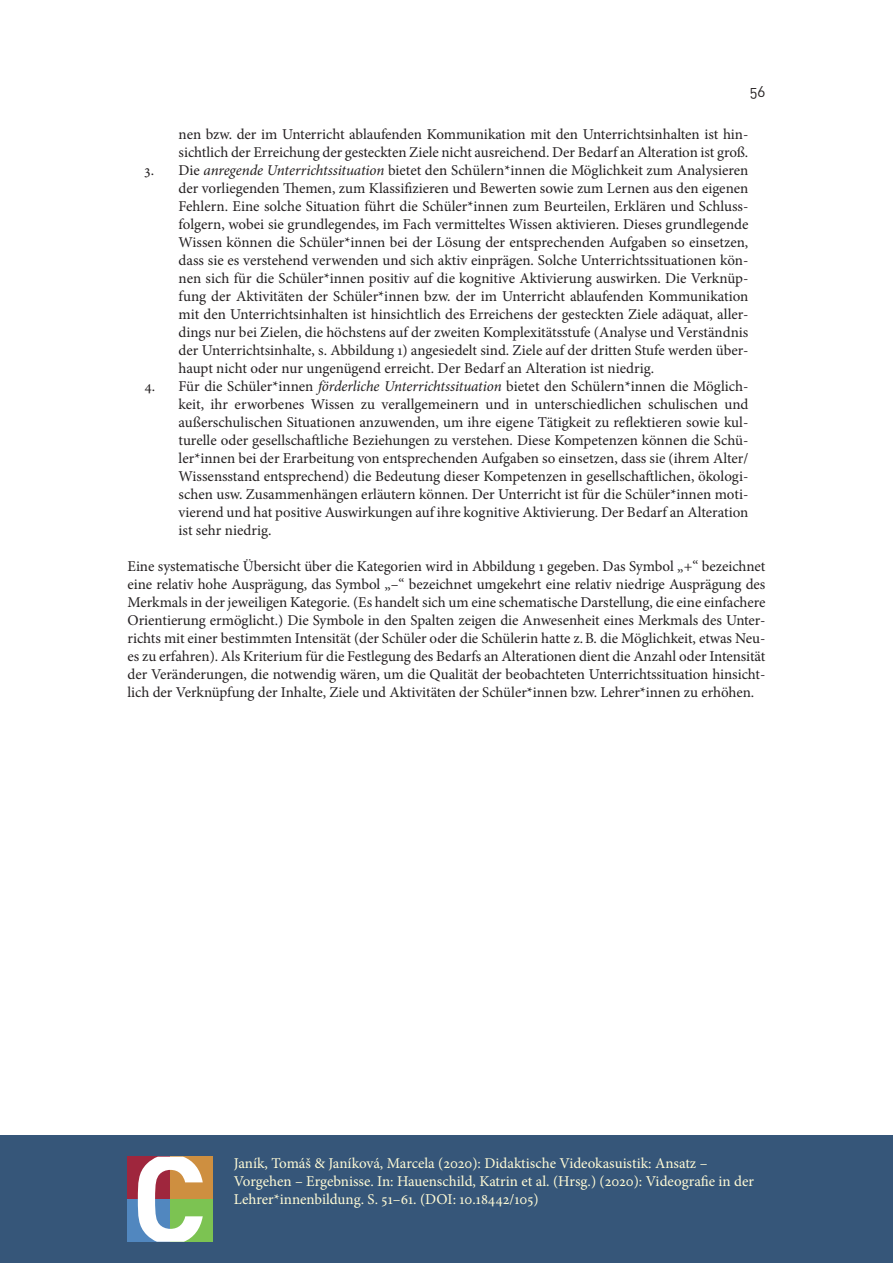
<style>
.page{position:relative;width:893px;height:1263px;background:#fff}
.page>*{position:absolute;margin:0;border:0;box-sizing:border-box;transform-origin:0 0}
.Listenabsatz__sortie{font:15px/18px "Minion Pro";letter-spacing:-.005em;color:#231f20;text-align:justify}
.t1{font:15px/18px "Minion Pro";color:#fffbd6}
.t2{font:15px "DIN Pro";color:#231f20}
.s1{font-style:italic}
</style>
<div class="page">
<div style="left:0;top:1135px;width:893px;height:128px;background:#365679"></div>
<div style="left:170px;top:1199px;width:43px;height:43px;background:#7cc352"></div>
<div style="left:170px;top:1157px;width:43px;height:42px;background:#ce8f40"></div>
<div style="left:128px;top:1199px;width:42px;height:43px;background:#5187bf"></div>
<div style="left:128px;top:1157px;width:42px;height:42px;background:#9f263d"></div>
<svg style="left:138px;top:1157px;width:65px;height:85px"></svg>
<p class="t2" style="left:750px;top:79px;width:17px">56</p>
<p class="Listenabsatz__sortie" style="left:179px;top:125px;width:571px">nen bzw. der im Unterricht ablaufenden Kommunikation mit den Unterrichtsinhalten ist hin&shy;sichtlich der Erreichung der gesteckten Ziele nicht ausreichend. Der Bedarf an Alteration ist groß.</p>
<p class="Listenabsatz__sortie" style="left:179px;top:161px;width:571px;text-indent:-34px">3. Die <span class="s1">anregende Unterrichtssituation</span> bietet den Schülern*innen die Möglichkeit zum Analysieren der vorliegenden Themen, zum Klassifizieren und Bewerten sowie zum Lernen aus den eigenen Fehlern. Eine solche Situation führt die Schüler*innen zum Beurteilen, Erklären und Schluss&shy;folgern, wobei sie grundlegendes, im Fach vermitteltes Wissen aktivieren. Dieses grundlegende Wissen können die Schüler*innen bei der Lösung der entsprechenden Aufgaben so einsetzen, dass sie es verstehend verwenden und sich aktiv einprägen. Solche Unterrichtssituationen kön&shy;nen sich für die Schüler*innen positiv auf die kognitive Aktivierung auswirken. Die Verknüp&shy;fung der Aktivitäten der Schüler*innen bzw. der im Unterricht ablaufenden Kommunikation mit den Unterrichtsinhalten ist hinsichtlich des Erreichens der gesteckten Ziele adäquat, aller&shy;dings nur bei Zielen, die höchstens auf der zweiten Komplexitätsstufe (Analyse und Verständnis der Unterrichtsinhalte, s. Abbildung 1) angesiedelt sind. Ziele auf der dritten Stufe werden über&shy;haupt nicht oder nur ungenügend erreicht. Der Bedarf an Alteration ist niedrig.</p>
<p class="Listenabsatz__sortie" style="left:179px;top:377px;width:571px;text-indent:-34px">4. Für die Schüler*innen <span class="s1">förderliche Unterrichtssituation</span> bietet den Schülern*innen die Möglich&shy;keit, ihr erworbenes Wissen zu verallgemeinern und in unterschiedlichen schulischen und außerschulischen Situationen anzuwenden, um ihre eigene Tätigkeit zu reflektieren sowie kul&shy;turelle oder gesellschaftliche Beziehungen zu verstehen. Diese Kompetenzen können die Schü&shy;ler*innen bei der Erarbeitung von entsprechenden Aufgaben so einsetzen, dass sie (ihrem Alter/ Wissensstand entsprechend) die Bedeutung dieser Kompetenzen in gesellschaftlichen, ökologi&shy;schen usw. Zusammenhängen erläutern können. Der Unterricht ist für die Schüler*innen moti&shy;vierend und hat positive Auswirkungen auf ihre kognitive Aktivierung. Der Bedarf an Alteration ist sehr niedrig.</p>
<p class="Listenabsatz__sortie" style="left:128px;top:557px;width:639px">Eine systematische Übersicht über die Kategorien wird in Abbildung 1 gegeben. Das Symbol „+“ bezeichnet eine relativ hohe Ausprägung, das Symbol „–“ bezeichnet umgekehrt eine relativ niedrige Ausprägung des Merkmals in der jeweiligen Kategorie. (Es handelt sich um eine schematische Darstellung, die eine einfachere Orientierung ermöglicht.) Die Symbole in den Spalten zeigen die Anwesenheit eines Merkmals des Unter&shy;richts mit einer bestimmten Intensität (der Schüler oder die Schülerin hatte z.B. die Möglichkeit, etwas Neu&shy;es zu erfahren). Als Kriterium für die Festlegung des Bedarfs an Alterationen dient die Anzahl oder Intensität der Veränderungen, die notwendig wären, um die Qualität der beobachteten Unterrichtssituation hinsicht&shy;lich der Verknüpfung der Inhalte, Ziele und Aktivitäten der Schüler*innen bzw. Lehrer*innen zu erhöhen.</p>
<p class="t1" style="left:234px;top:1154px;width:522px">Janík, Tomáš &amp; Janíková, Marcela (2020): Didaktische Videokasuistik: Ansatz –<br>Vorgehen – Ergebnisse. In: Hauenschild, Katrin et al. (Hrsg.) (2020): Videografie in der<br>Lehrer*innenbildung. S. 51–61. (DOI: 10.18442/105)</p>
</div>
